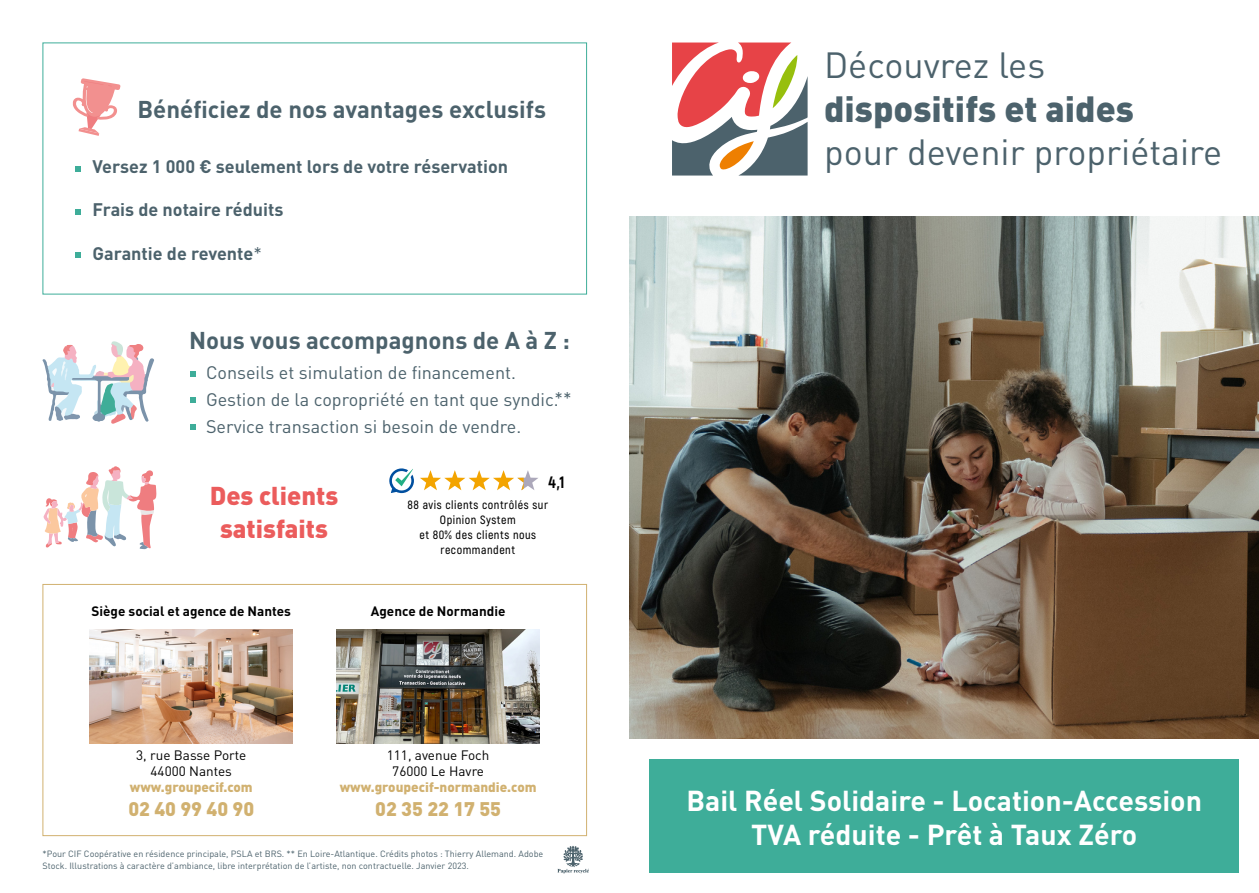
<style>
.page{position:relative;width:1259px;height:893px;background:#fff}
.page>*{position:absolute;margin:0;border:0;box-sizing:border-box;transform-origin:0 0}
.t1{font:36px "DIN Pro";color:#4c626c}
.t2{font:900 36px "DIN Pro";color:#4c626c}
.t3{font:700 28.5px/34.2px "DIN Pro";color:#fff;text-align:center}
.t4{font:900 25.5px/33px "DIN Pro";color:#eb5c5c;text-align:center}
.t5{font:700 24px "DIN Pro";color:#4c626c}
.t6{font:900 19.5px "DIN Pro";color:#d1b170}
.t7{font:18px/27px "DIN Pro";color:#4c626c}
.t8{font:700 18px "DIN Pro";color:#4c626c}
.t9{font:800 16.5px "Akrobat";color:#000}
.t10{font:13.5px/16.2px "DIN Pro";color:#000;text-align:center}
.t11{font:700 13.5px "DIN Pro";color:#000}
.t12{font:900 13.5px "DIN Pro";color:#d1b170}
.t13{font:600 12px/15px "Akrobat";letter-spacing:.045em;color:#000;text-align:center}
.t14{font:9px/11.9px "DIN Pro";color:#4c626c}
.s1{font-weight:400}
</style>
<div class="page">
<svg style="left:672px;top:43px;width:135px;height:133px"></svg>
<img style="left:629px;top:217px;width:630px;height:522px">
<svg style="left:42px;top:341px;width:112px;height:83px"></svg>
<svg style="left:190px;top:371px;width:6px;height:5px"></svg>
<svg style="left:76px;top:166px;width:5px;height:5px"></svg>
<svg style="left:76px;top:209px;width:5px;height:6px"></svg>
<svg style="left:76px;top:252px;width:5px;height:6px"></svg>
<svg style="left:190px;top:397px;width:6px;height:6px"></svg>
<svg style="left:190px;top:424px;width:6px;height:6px"></svg>
<svg style="left:73px;top:78px;width:48px;height:58px"></svg>
<div style="left:649px;top:759px;width:589px;height:114px;background:#3ead99"></div>
<svg style="left:389px;top:468px;width:25px;height:25px"></svg>
<svg style="left:420px;top:470px;width:118px;height:20px"></svg>
<svg style="left:44px;top:466px;width:112px;height:83px"></svg>
<svg style="left:557px;top:846px;width:32px;height:27px"></svg>
<img style="left:90px;top:629px;width:203px;height:114px">
<img style="left:336px;top:629px;width:204px;height:114px">
<div style="left:43px;top:584px;width:544px;height:252px;border:1px solid #d1b170"></div>
<h3 class="t5" style="left:137px;top:93px;width:410px">Bénéficiez de nos avantages exclusifs</h3>
<h3 class="t8" style="left:93px;top:155px;width:417px">Versez 1 000 € seulement lors de votre réservation</h3>
<h3 class="t8" style="left:93px;top:198px;width:192px">Frais de notaire réduits</h3>
<h3 class="t8" style="left:93px;top:241px;width:171px">Garantie de revente<span class="s1">*</span></h3>
<h3 class="t5" style="left:189px;top:324px;width:382px">Nous vous accompagnons de A à Z :</h3>
<h3 class="t7" style="left:206px;top:358px;width:354px">Conseils et simulation de financement.<br>Gestion de la copropriété en tant que syndic.<br>Service transaction si besoin de vendre.</h3>
<h3 class="t7" style="left:554px;top:385px;width:19px">**</h3>
<h3 class="t4" style="left:210px;top:478px;width:130px">Des clients satisfaits</h3>
<h3 class="t9" style="left:548px;top:472px;width:18px">4,1</h3>
<h3 class="t13" style="left:407px;top:498px;width:142px">88 avis clients contrôlés sur<br>Opinion System<br>et 80% des clients nous recommandent</h3>
<h3 class="t11" style="left:91px;top:602px;width:201px">Siège social et agence de Nantes</h3>
<h3 class="t11" style="left:371px;top:602px;width:136px">Agence de Normandie</h3>
<h3 class="t10" style="left:136px;top:747px;width:112px">3, rue Basse Porte<br>44000 Nantes</h3>
<h3 class="t12" style="left:130px;top:778px;width:124px">www.groupecif.com</h3>
<h3 class="t6" style="left:128px;top:795px;width:127px">02 40 99 40 90</h3>
<h3 class="t10" style="left:387px;top:747px;width:104px">111, avenue Foch<br>76000 Le Havre</h3>
<h3 class="t12" style="left:340px;top:778px;width:198px">www.groupecif-normandie.com</h3>
<h3 class="t6" style="left:375px;top:795px;width:127px">02 35 22 17 55</h3>
<p class="t14" style="left:43px;top:848px;width:502px">*Pour CIF Coopérative en résidence principale, PSLA et BRS. ** En Loire-Atlantique. Crédits photos : Thierry Allemand. Adobe<br>Stock. Illustrations à caractère d’ambiance, libre interprétation de l’artiste, non contractuelle. Janvier 2023.</p>
<h1 class="t1" style="left:824px;top:43px;width:223px">Découvrez les</h1>
<h1 class="t2" style="left:824px;top:84px;width:311px">dispositifs et aides</h1>
<h1 class="t1" style="left:824px;top:129px;width:399px">pour devenir propriétaire</h1>
<h2 class="t3" style="left:686px;top:782px;width:517px">Bail Réel Solidaire - Location-Accession<br>TVA réduite - Prêt à Taux Zéro</h2>
</div>
